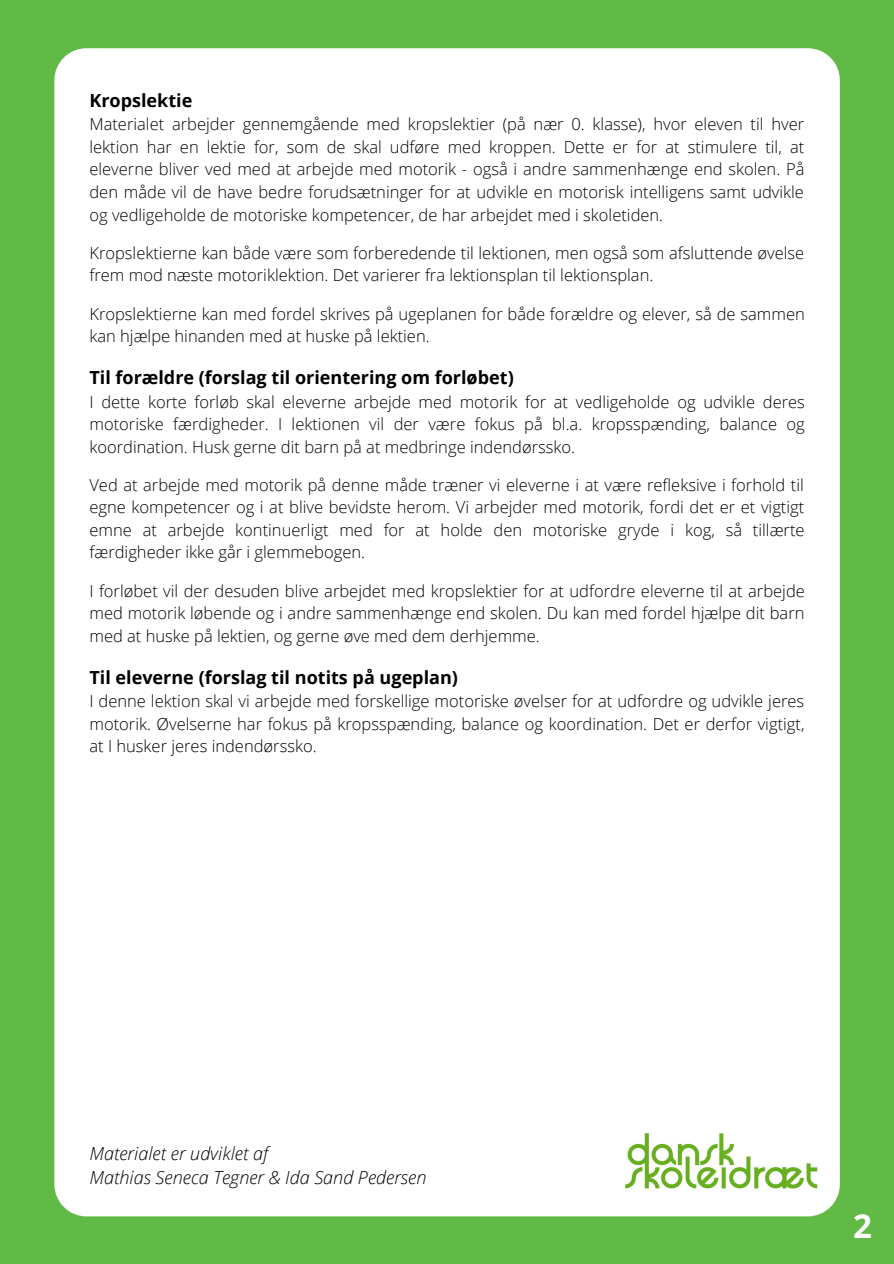
<style>
.page{position:relative;width:894px;height:1264px;background:#fff}
.page>*{position:absolute;margin:0;border:0;box-sizing:border-box;transform-origin:0 0}
.t1{font:700 33px "Open Sans";color:#fff}
.t2{font:700 18px "Open Sans";color:#000}
.t3{font:italic 300 18px/24.8px "Open Sans";color:#000}
.t4{font:300 16.5px/22.5px "Open Sans";color:#000;text-align:justify}
</style>
<div class="page">
<div style="left:0;top:0;width:893px;height:1263px;background:#61ba45"></div>
<div style="left:54px;top:48px;width:785px;height:1168px;background:#fff;border-radius:32px"></div>
<img style="left:624px;top:1133px;width:194px;height:56px">
<p class="t2" style="left:89px;top:87px;width:104px">Kropslektie</p>
<p class="t4" style="left:89px;top:113px;width:716px">Materialet arbejder gennemgående med kropslektier (på nær 0. klasse), hvor eleven til hver lektion har en lektie for, som de skal udføre med kroppen. Dette er for at stimulere til, at eleverne bliver ved med at arbejde med motorik - også i andre sammenhænge end skolen. På den måde vil de have bedre forudsætninger for at udvikle en motorisk intelligens samt udvikle og vedligeholde de motoriske kompetencer, de har arbejdet med i skoletiden.</p>
<p class="t4" style="left:89px;top:241px;width:716px">Kropslektierne kan både være som forberedende til lektionen, men også som afsluttende øvelse frem mod næste motoriklektion. Det varierer fra lektionsplan til lektionsplan.</p>
<p class="t4" style="left:89px;top:302px;width:716px">Kropslektierne kan med fordel skrives på ugeplanen for både forældre og elever, så de sammen kan hjælpe hinanden med at huske på lektien.</p>
<p class="t2" style="left:89px;top:364px;width:426px">Til forældre (forslag til orientering om forløbet)</p>
<p class="t4" style="left:89px;top:390px;width:716px">I dette korte forløb skal eleverne arbejde med motorik for at vedligeholde og udvikle deres motoriske færdigheder. I lektionen vil der være fokus på bl.a. kropsspænding, balance og koordination. Husk gerne dit barn på at medbringe indendørssko.</p>
<p class="t4" style="left:89px;top:473px;width:716px">Ved at arbejde med motorik på denne måde træner vi eleverne i at være refleksive i forhold til egne kompetencer og i at blive bevidste herom. Vi arbejder med motorik, fordi det er et vigtigt emne at arbejde kontinuerligt med for at holde den motoriske gryde i kog, så tillærte færdigheder ikke går i glemmebogen.</p>
<p class="t4" style="left:89px;top:579px;width:716px">I forløbet vil der desuden blive arbejdet med kropslektier for at udfordre eleverne til at arbejde med motorik løbende og i andre sammenhænge end skolen. Du kan med fordel hjælpe dit barn med at huske på lektien, og gerne øve med dem derhjemme.</p>
<p class="t2" style="left:89px;top:664px;width:370px">Til eleverne (forslag til notits på ugeplan)</p>
<p class="t4" style="left:89px;top:689px;width:716px">I denne lektion skal vi arbejde med forskellige motoriske øvelser for at udfordre og udvikle jeres motorik. Øvelserne har fokus på kropsspænding, balance og koordination. Det er derfor vigtigt, at I husker jeres indendørssko.</p>
<p class="t3" style="left:89px;top:1140px;width:338px">Materialet er udviklet af<br>Mathias Seneca Tegner &amp; Ida Sand Pedersen</p>
<h1 class="t1" style="left:852px;top:1202px;width:20px">2</h1>
</div>
